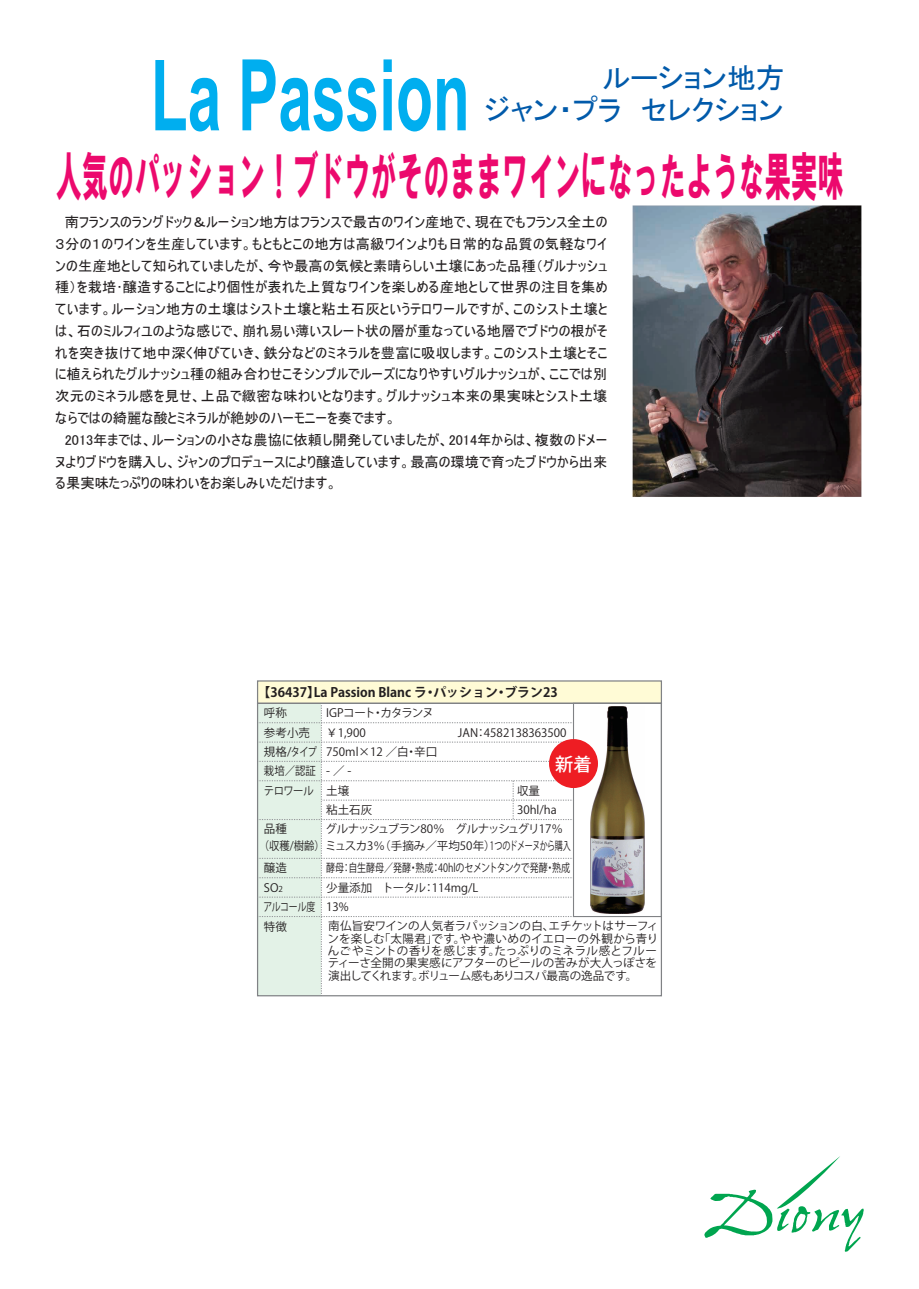
<style>
.page{position:relative;width:919px;height:1289px;background:#fff}
.page>*{position:absolute;margin:0;border:0;box-sizing:border-box;transform-origin:0 0}
.t1{font:700 99px "Arial";color:#00aeef;scale:.61 1}
.t2{font:52.5px "HG Soei Kakugothic UB";color:#ec096d;scale:.5 1}
.t3{font:28.8px/32.8px "JK P Gothic";color:#015aaa;text-align:right}
.t4{font:500 18.15px "Koz Go Pro";color:#fff}
.t5{font:14.25px/21.8px "MS UI Gothic";letter-spacing:.01em;color:#231f20}
.t6{font:700 12.9px "Koz Go Pro";color:#231f20}
.t7{font:11.55px/19.4px "Koz Go Pro";color:#231f20}
.t8{font:11.55px "Koz Go Pro";color:#231f20;scale:.78 1}
.t9{font:11.55px "Koz Go Pro";letter-spacing:-.09em;color:#231f20}
.t10{font:11.55px/19.5px "Koz Go Pro";letter-spacing:-.02em;color:#231f20;scale:.77 1}
.t11{font:11.55px "Koz Go Pro";color:#231f20;scale:.9 1}
.s1{font-size:8.1px}
</style>
<div class="page">
<svg style="left:704px;top:1156px;width:160px;height:95px"></svg>
<img style="left:632px;top:205px;width:229px;height:292px">
<div style="left:257px;top:680px;width:405px;height:24px;background:#fffbd6;border:1px solid #808285"></div>
<div style="left:573px;top:702px;width:89px;height:215px;border:1px solid #808285"></div>
<svg style="left:257px;top:703px;width:317px;height:293px"></svg>
<img style="left:590px;top:706px;width:54px;height:207px">
<div style="left:550px;top:740px;width:47px;height:47px;background:#ee1d23;border-radius:50%"></div>
<div style="left:549px;top:739px;width:49px;height:49px;border:2px solid #ee1d23;border-radius:50%"></div>
<h1 class="t1" style="left:151px;top:26px;width:524px">La Passion</h1>
<h3 class="t3" style="left:484px;top:61px;width:302px">ルーション地方<br>ジャン・プラ　セレクション</h3>
<h2 class="t2" style="left:56px;top:150px;width:1577px">人気のパッション！ブドウがそのままワインになったような果実味</h2>
<p class="t5" style="left:55px;top:211px;width:553px">　南フランスのラングドック＆ルーション地方はフランスで最古のワイン産地で、現在でもフランス全土の３分の１のワインを生産しています。もともとこの地方は高級ワインよりも日常的な品質の気軽なワインの生産地として知られていましたが、今や最高の気候と素晴らしい土壌にあった品種（グルナッシュ種）を栽培･醸造することにより個性が表れた上質なワインを楽しめる産地として世界の注目を集めています。ルーション地方の土壌はシスト土壌と粘土石灰というテロワールですが、このシスト土壌とは、石のミルフィユのような感じで、崩れ易い薄いスレート状の層が重なっている地層でブドウの根がそれを突き抜けて地中深く伸びていき、鉄分などのミネラルを豊富に吸収します。このシスト土壌とそこに植えられたグルナッシュ種の組み合わせこそシンプルでルーズになりやすいグルナッシュが、ここでは別次元のミネラル感を見せ、上品で緻密な味わいとなります。グルナッシュ本来の果実味とシスト土壌ならではの綺麗な酸とミネラルが絶妙のハーモニーを奏でます。<br>　2013年までは、ルーションの小さな農協に依頼し開発していましたが、2014年からは、複数のドメーヌよりブドウを購入し、ジャンのプロデュースにより醸造しています。最高の環境で育ったブドウから出来る果実味たっぷりの味わいをお楽しみいただけます。</p>
<p class="t6" style="left:257px;top:684px;width:302px">【36437】La Passion Blanc ラ・パッション・ブラン23</p>
<p class="t7" style="left:264px;top:703px;width:48px">呼称<br>参考小売</p>
<p class="t7" style="left:326px;top:703px;width:242px">IGPコート・カタランヌ<br>￥1,900　　　　　　　　JAN：4582138363500</p>
<p class="t7" style="left:264px;top:742px;width:54px">規格/タイプ栽培／認証</p>
<p class="t7" style="left:326px;top:742px;width:113px">750ml×12 ／白・辛口-／-<br>土壌<br>粘土石灰</p>
<p class="t4" style="left:555px;top:752px;width:38px">新着</p>
<p class="t7" style="left:517px;top:781px;width:25px">収量</p>
<p class="t7" style="left:517px;top:800px;width:41px">30hl/ha</p>
<p class="t9" style="left:325px;top:821px;width:239px">グルナッシュブラン80％　グルナッシュグリ17％</p>
<p class="t11" style="left:264px;top:783px;width:57px">テロワール</p>
<p class="t7" style="left:259px;top:821px;width:314px;line-height:16.5px;text-indent:5px">品種<br>（収穫/樹齢）ミュスカ3％（手摘み／平均50年）1つのドメーヌから購入</p>
<p class="t7" style="left:264px;top:858px;width:25px">醸造</p>
<p class="t10" style="left:263px;top:897px;width:69px">アルコール度特徴</p>
<p class="t8" style="left:326px;top:860px;width:314px">酵母：自生酵母／発酵・熟成：40hlのセメントタンクで発酵・熟成</p>
<p class="t7" style="left:264px;top:878px;width:20px">SO<span class="s1">2</span></p>
<p class="t7" style="left:326px;top:878px;width:154px">少量添加　トータル：114mg/L</p>
<p class="t7" style="left:326px;top:897px;width:24px">13%</p>
<p class="t7" style="left:327px;top:920px;width:332px;line-height:12.3px;text-align:justify">南仏旨安ワインの人気者ラパッションの白、エチケットはサーフィンを楽しむ「太陽君」です。やや濃いめのイエローの外観から青りんごやミントの香りを感じます。たっぷりのミネラル感とフルーティーさ全開の果実感にアフターのピールの苦みが大人っぽさを演出してくれます。ボリューム感もありコスパ最高の逸品です。</p>
</div>
